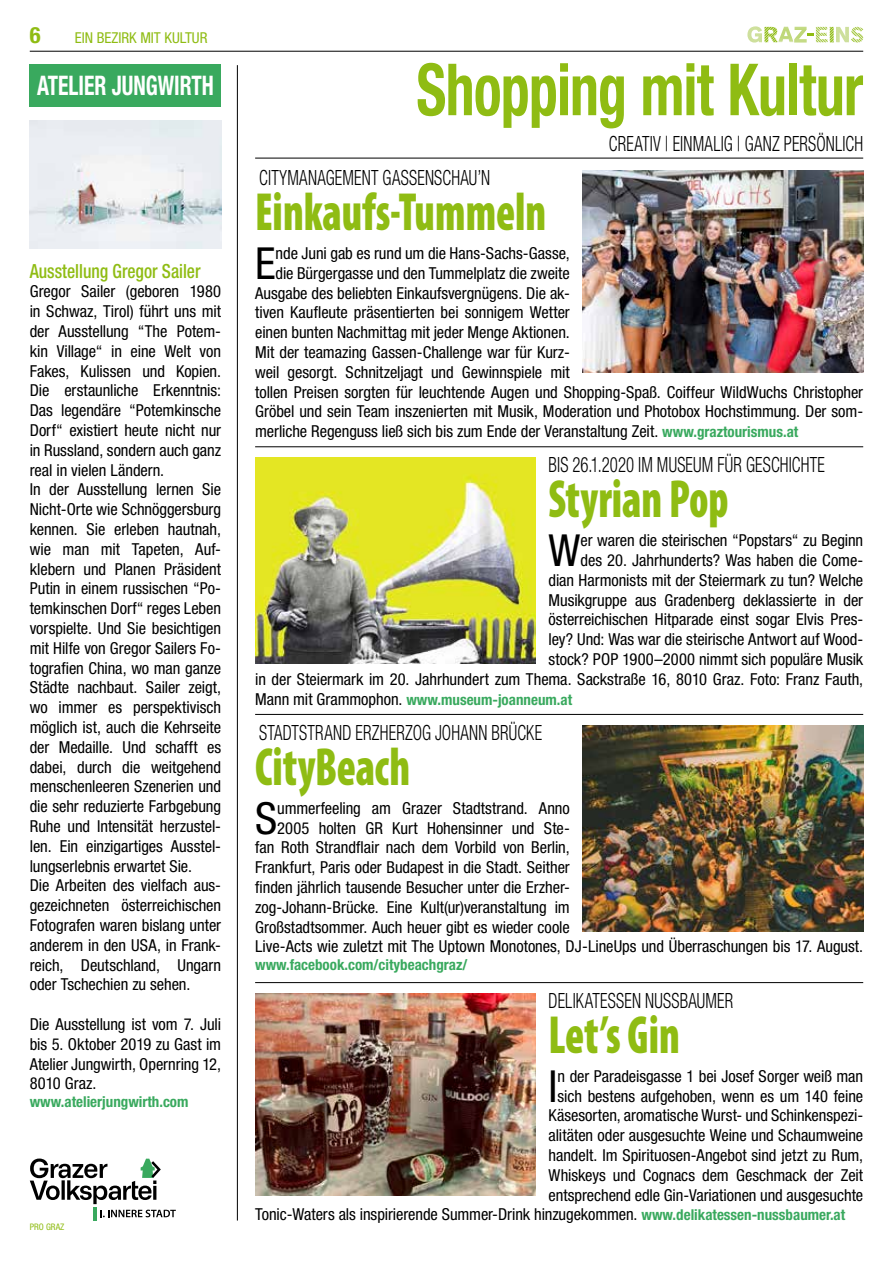
<style>
.page{position:relative;width:893px;height:1263px;background:#fff}
.page>*{position:absolute;margin:0;border:0;box-sizing:border-box;transform-origin:0 0}
.t1{font:700 condensed 72px "Helvetica Neue LT Std";letter-spacing:-.01em;color:#8fbc13;scale:.8 1}
.t2{font:900 condensed 54px "Myriad Pro";color:#8fbc13;scale:.8 1}
.t3{font:condensed 44.25px "Helvetica Neue LT Std";color:#000}
.t4{font:700 condensed 27px "Helvetica Neue LT Std";color:#fff;scale:.8 1}
.t5{font:700 condensed 22.5px "Helvetica Neue LT Std";color:#8fbc13}
.t6{font:300 condensed 21px "Helvetica Neue LT Std";letter-spacing:.01em;color:#000;scale:.8 1}
.t7{font:500 condensed 19.5px "Helvetica Neue LT Std";color:#8fbc13;scale:.9 1}
.t8{font:condensed 16.5px/19.8px "Helvetica Neue LT Std";letter-spacing:-.005em;color:#000}
.t9{font:700 condensed 15px "Helvetica Neue LT Std";color:#39a95e}
.t10{font:condensed 15px "Helvetica Neue LT Std";color:#8fbc13}
.t11{font:condensed 9px "Helvetica Neue LT Std";letter-spacing:.005em;color:#8fbc13}
.s1{font-weight:700;font-size:15px;color:#39a95e}
.s2{font-weight:400;font-size:16.5px;color:#000}
</style>
<div class="page">
<hr style="left:30px;top:51px;width:833px;height:1px;background:#000">
<svg style="left:747px;top:26px;width:116px;height:17px"></svg>
<hr style="left:255px;top:158px;width:608px;height:1px;background:#000">
<svg style="left:30px;top:1158px;width:131px;height:46px"></svg>
<svg style="left:100px;top:1210px;width:76px;height:7px"></svg>
<hr style="left:93px;top:1206px;width:4px;height:14px;background:#39a95e">
<hr style="left:255px;top:446px;width:608px;height:1px;background:#000">
<hr style="left:255px;top:982px;width:608px;height:1px;background:#000">
<hr style="left:255px;top:714px;width:608px;height:1px;background:#000">
<div style="left:30px;top:64px;width:191px;height:42px;background:#39a95e"></div>
<img style="left:30px;top:120px;width:191px;height:128px">
<hr style="left:237px;top:65px;width:1px;height:1155px;background:#000">
<img style="left:255px;top:457px;width:281px;height:207px">
<img style="left:583px;top:725px;width:280px;height:206px">
<img style="left:255px;top:993px;width:281px;height:202px">
<img style="left:583px;top:170px;width:280px;height:202px">
<h3 class="t5" style="left:30px;top:21px;width:12px">6</h3>
<p class="t10" style="left:75px;top:29px;width:134px">EIN BEZIRK MIT KULTUR</p>
<h3 class="t4" style="left:37px;top:69px;width:222px">ATELIER JUNGWIRTH</h3>
<p class="t7" style="left:30px;top:259px;width:191px">Ausstellung Gregor Sailer</p>
<p class="t8" style="left:30px;top:282px;width:193px">Gregor Sailer (geboren 1980 in Schwaz, Tirol) führt uns mit der Ausstellung “The Potem&shy;kin Village“ in eine Welt von<br>Fakes, Kulissen und Kopien.<br>Die erstaunliche Erkenntnis:<br>Das legendäre “Potemkinsche<br>Dorf“ existiert heute nicht nur in Russland, sondern auch ganz real in vielen Ländern.<br>In der Ausstellung lernen Sie<br>Nicht-Orte wie Schnöggersburg kennen. Sie erleben hautnah, wie man mit Tapeten, Auf&shy;klebern und Planen Präsident<br>Putin in einem russischen “Po&shy;temkinschen Dorf“ reges Leben vorspielte. Und Sie besichtigen mit Hilfe von Gregor Sailers Fo&shy;tografien China, wo man ganze<br>Städte nachbaut. Sailer zeigt, wo immer es perspektivisch möglich ist, auch die Kehrseite der Medaille. Und schafft es dabei, durch die weitgehend menschenleeren Szenerien und die sehr reduzierte Farbgebung<br>Ruhe und Intensität herzustel&shy;len. Ein einzigartiges Ausstel&shy;lungserlebnis erwartet Sie.<br>Die Arbeiten des vielfach aus&shy;gezeichneten österreichischen<br>Fotografen waren bislang unter anderem in den USA, in Frank&shy;reich, Deutschland, Ungarn oder Tschechien zu sehen.</p>
<p class="t8" style="left:30px;top:1014px;width:193px;text-align:justify">Die Ausstellung ist vom 7. Juli bis 5. Oktober 2019 zu Gast im Atelier Jungwirth, Opernring 12, 8010 Graz.</p>
<p class="t9" style="left:30px;top:1093px;width:160px">www.atelierjungwirth.com</p>
<p class="t11" style="left:30px;top:1222px;width:36px">PRO GRAZ</p>
<h1 class="t1" style="left:416px;top:46px;width:560px">Shopping mit Kultur</h1>
<p class="t6" style="left:609px;top:132px;width:319px">CREATIV | EINMALIG | GANZ PERSÖNLICH</p>
<p class="t6" style="left:259px;top:166px;width:290px">CITYMANAGEMENT GASSENSCHAU’N</p>
<h2 class="t2" style="left:255px;top:182px;width:366px">Einkaufs-Tummeln</h2>
<h3 class="t3" style="left:255px;top:237px;width:22px">E</h3>
<p class="t8" style="left:276px;top:243px;width:296px">nde Juni gab es rund um die Hans-Sachs-Gasse,</p>
<p class="t8" style="left:276px;top:263px;width:296px">die Bürgergasse und den Tummelplatz die zweite</p>
<p class="t8" style="left:255px;top:283px;width:316px">Ausgabe des beliebten Einkaufsvergnügens. Die ak-</p>
<p class="t8" style="left:255px;top:302px;width:316px">tiven Kaufleute präsentierten bei sonnigem Wetter</p>
<p class="t8" style="left:255px;top:322px;width:316px">einen bunten Nachmittag mit jeder Menge Aktionen.</p>
<p class="t8" style="left:255px;top:342px;width:316px">Mit der teamazing Gassen-Challenge war für Kurz-</p>
<p class="t8" style="left:255px;top:362px;width:316px">weil gesorgt. Schnitzeljagt und Gewinnspiele mit</p>
<p class="t8" style="left:255px;top:382px;width:610px">tollen Preisen sorgten für leuchtende Augen und Shopping-Spaß. Coiffeur WildWuchs Christopher</p>
<p class="t8" style="left:255px;top:401px;width:610px">Gröbel und sein Team inszenierten mit Musik, Moderation und Photobox Hochstimmung. Der som-</p>
<p class="t8" style="left:255px;top:421px;width:545px">merliche Regenguss ließ sich bis zum Ende der Veranstaltung Zeit. <span class="s1">www.graztourismus.at</span></p>
<p class="t6" style="left:549px;top:453px;width:347px">BIS 26.1.2020 IM MUSEUM FÜR GESCHICHTE</p>
<h2 class="t2" style="left:549px;top:469px;width:227px">Styrian Pop</h2>
<h3 class="t3" style="left:549px;top:525px;width:33px">W</h3>
<p class="t8" style="left:255px;top:530px;width:610px;text-align:right">er waren die steirischen “Popstars“ zu Beginn<br>des 20. Jahrhunderts? Was haben die Come-<br>dian Harmonists mit der Steiermark zu tun? Welche<br>Musikgruppe aus Gradenberg deklassierte in der<br>österreichischen Hitparade einst sogar Elvis Pres-<br>ley? Und: Was war die steirische Antwort auf Wood-<br>stock? POP 1900–2000 nimmt sich populäre Musik<br>in der Steiermark im 20. Jahrhundert zum Thema. Sackstraße 16, 8010 Graz. Foto: Franz Fauth,</p>
<p class="t9" style="left:255px;top:690px;width:318px"><span class="s2">Mann mit Grammophon.</span> www.museum-joanneum.at</p>
<p class="t6" style="left:259px;top:720px;width:355px">STADTSTRAND ERZHERZOG JOHANN BRÜCKE</p>
<h2 class="t2" style="left:255px;top:737px;width:195px">CityBeach</h2>
<h3 class="t3" style="left:255px;top:792px;width:24px">S</h3>
<p class="t8" style="left:277px;top:798px;width:294px">ummerfeeling am Grazer Stadtstrand. Anno</p>
<p class="t8" style="left:277px;top:818px;width:294px">2005 holten GR Kurt Hohensinner und Ste-</p>
<p class="t8" style="left:255px;top:838px;width:316px">fan Roth Strandflair nach dem Vorbild von Berlin,</p>
<p class="t8" style="left:255px;top:857px;width:316px">Frankfurt, Paris oder Budapest in die Stadt. Seither</p>
<p class="t8" style="left:255px;top:877px;width:316px">finden jährlich tausende Besucher unter die Erzher-</p>
<p class="t8" style="left:255px;top:897px;width:316px">zog-Johann-Brücke. Eine Kult(ur)veranstaltung im</p>
<p class="t8" style="left:255px;top:917px;width:316px">Großstadtsommer. Auch heuer gibt es wieder coole</p>
<p class="t8" style="left:255px;top:937px;width:610px">Live-Acts wie zuletzt mit The Uptown Monotones, DJ-LineUps und Überraschungen bis 17. August.</p>
<p class="t9" style="left:255px;top:956px;width:214px">www.facebook.com/citybeachgraz/</p>
<p class="t6" style="left:549px;top:988px;width:232px">DELIKATESSEN NUSSBAUMER</p>
<h2 class="t2" style="left:549px;top:1005px;width:166px">Let’s Gin</h2>
<h3 class="t3" style="left:549px;top:1060px;width:11px">I</h3>
<p class="t8" style="left:558px;top:1066px;width:307px">n der Paradeisgasse 1 bei Josef Sorger weiß man</p>
<p class="t8" style="left:558px;top:1086px;width:307px">sich bestens aufgehoben, wenn es um 140 feine</p>
<p class="t8" style="left:549px;top:1105px;width:316px">Käsesorten, aromatische Wurst- und Schinkenspezi-</p>
<p class="t8" style="left:549px;top:1125px;width:316px">alitäten oder ausgesuchte Weine und Schaumweine</p>
<p class="t8" style="left:549px;top:1145px;width:316px">handelt. Im Spirituosen-Angebot sind jetzt zu Rum,</p>
<p class="t8" style="left:549px;top:1165px;width:316px">Whiskeys und Cognacs dem Geschmack der Zeit</p>
<p class="t8" style="left:549px;top:1185px;width:316px">entsprechend edle Gin-Variationen und ausgesuchte</p>
<p class="t8" style="left:255px;top:1204px;width:592px">Tonic-Waters als inspirierende Summer-Drink hinzugekommen. <span class="s1">www.delikatessen-nussbaumer.at</span></p>
</div>
